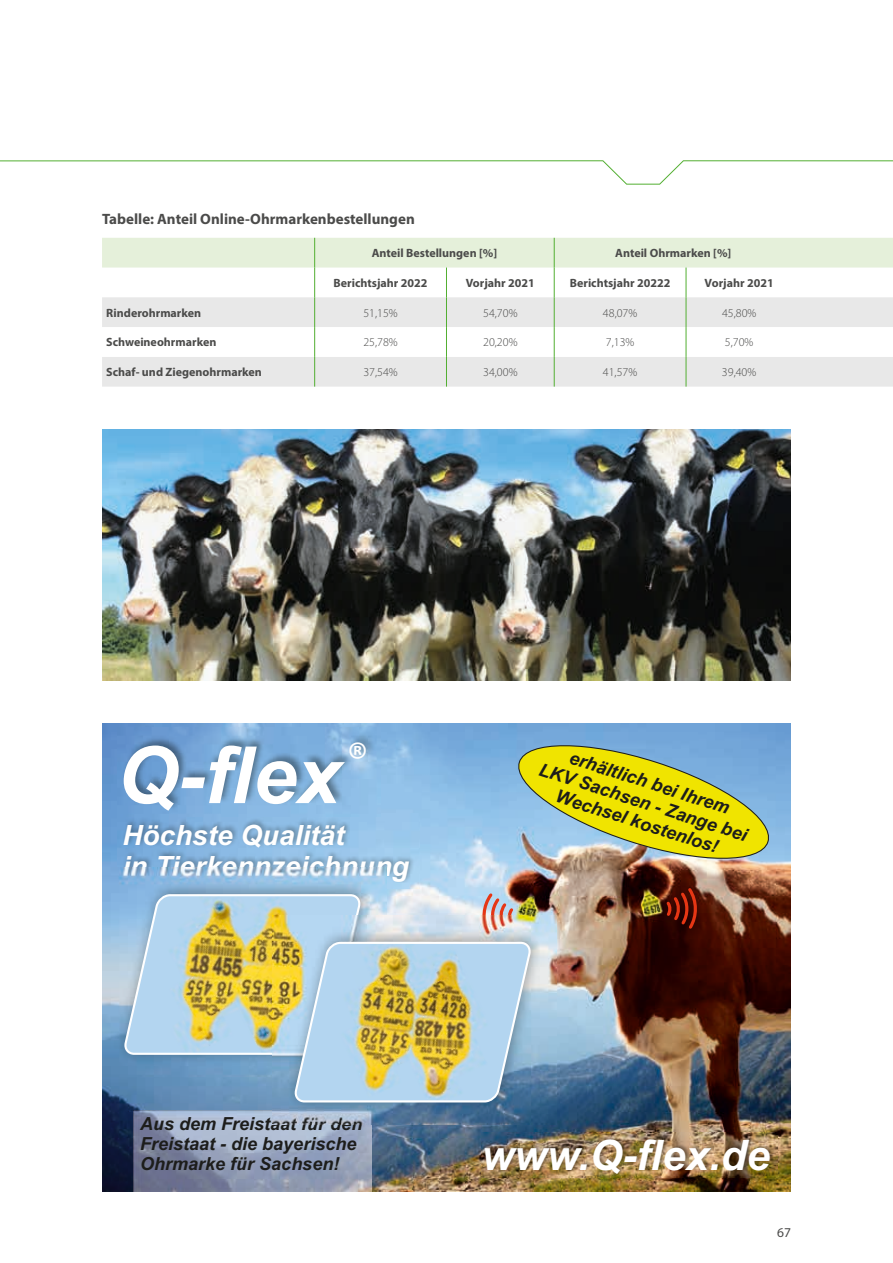
<style>
.page{position:relative;width:893px;height:1263px;background:#fff}
.page>*{position:absolute;margin:0;border:0;box-sizing:border-box;transform-origin:0 0}
.t1{font:italic 700 78.9px "Arial";color:#fff}
.t2{font:italic 700 42px "Arial";color:#fff}
.t3{font:italic 700 27.9px/31.2px "Arial";color:#fff}
.t4{font:italic 700 18.15px/20.2px "Arial";color:#1d1d1b;text-align:center}
.t5{font:italic 700 18px/20.1px "Arial";color:#1d1d1b}
.t6{font:700 15px "Myriad Pro";color:#4b4b4a}
.t7{font:13.5px "Myriad Pro";color:#4b4b4a}
.t8{font:700 12px "Myriad Pro";color:#4b4b4a}
.t9{font:300 12px "Myriad Pro";color:#4b4b4a}
</style>
<div class="page">
<svg style="left:0;top:160px;width:893px;height:25px"></svg>
<div style="left:102px;top:297px;width:791px;height:90px;background:#e8e8e8"></div>
<svg style="left:102px;top:327px;width:791px;height:30px"></svg>
<hr style="left:314px;top:297px;width:1px;height:30px;background:#53af32">
<hr style="left:446px;top:297px;width:1px;height:30px;background:#53af32">
<hr style="left:554px;top:297px;width:1px;height:30px;background:#53af32">
<hr style="left:686px;top:297px;width:1px;height:30px;background:#53af32">
<hr style="left:314px;top:357px;width:1px;height:30px;background:#53af32">
<hr style="left:446px;top:357px;width:1px;height:30px;background:#53af32">
<hr style="left:554px;top:357px;width:1px;height:30px;background:#53af32">
<hr style="left:686px;top:357px;width:1px;height:30px;background:#53af32">
<svg style="left:102px;top:238px;width:791px;height:59px"></svg>
<hr style="left:314px;top:327px;width:1px;height:30px;background:#53af32">
<hr style="left:446px;top:327px;width:1px;height:30px;background:#53af32">
<hr style="left:554px;top:327px;width:1px;height:30px;background:#53af32">
<hr style="left:686px;top:327px;width:1px;height:30px;background:#53af32">
<img style="left:102px;top:429px;width:689px;height:251px">
<img style="left:102px;top:724px;width:689px;height:468px">
<img style="left:117px;top:814px;width:303px;height:74px">
<img style="left:118px;top:728px;width:263px;height:89px">
<svg style="left:512px;top:739px;width:263px;height:126px"></svg>
<img style="left:134px;top:1110px;width:238px;height:82px">
<img style="left:482px;top:1132px;width:295px;height:45px">
<svg style="left:664px;top:885px;width:33px;height:46px"></svg>
<img style="left:102px;top:868px;width:285px;height:209px">
<img style="left:273px;top:915px;width:284px;height:209px">
<img style="left:124px;top:890px;width:407px;height:213px">
<p class="t6" style="left:102px;top:209px;width:314px">Tabelle: Anteil Online-Ohrmarkenbestellungen</p>
<p class="t8" style="left:372px;top:245px;width:127px">Anteil Bestellungen [%]</p>
<p class="t8" style="left:615px;top:245px;width:118px">Anteil Ohrmarken [%]</p>
<p class="t8" style="left:334px;top:275px;width:95px">Berichtsjahr 2022</p>
<p class="t8" style="left:466px;top:275px;width:71px">Vorjahr 2021</p>
<p class="t8" style="left:570px;top:275px;width:102px">Berichtsjahr 20222</p>
<p class="t8" style="left:705px;top:275px;width:71px">Vorjahr 2021</p>
<p class="t8" style="left:106px;top:305px;width:96px">Rinderohrmarken</p>
<p class="t9" style="left:363px;top:305px;width:36px">51,15%</p>
<p class="t9" style="left:483px;top:305px;width:36px">54,70%</p>
<p class="t9" style="left:603px;top:305px;width:36px">48,07%</p>
<p class="t9" style="left:722px;top:305px;width:36px">45,80%</p>
<p class="t8" style="left:106px;top:335px;width:112px">Schweineohrmarken</p>
<p class="t9" style="left:363px;top:335px;width:36px">25,78%</p>
<p class="t9" style="left:483px;top:335px;width:36px">20,20%</p>
<p class="t9" style="left:606px;top:335px;width:30px">7,13%</p>
<p class="t9" style="left:725px;top:335px;width:30px">5,70%</p>
<p class="t8" style="left:106px;top:364px;width:157px">Schaf- und Ziegenohrmarken</p>
<p class="t9" style="left:363px;top:365px;width:36px">37,54%</p>
<p class="t9" style="left:483px;top:365px;width:36px">34,00%</p>
<p class="t9" style="left:603px;top:365px;width:36px">41,57%</p>
<p class="t9" style="left:722px;top:365px;width:36px">39,40%</p>
<h1 class="t1" style="left:117px;top:723px;width:253px">Q-flex<sup>®</sup></h1>
<h3 class="t3" style="left:122px;top:820px;width:288px">Höchste Qualität<br>in Tierkennzeichnung</h3>
<h3 class="t4" style="left:549px;top:740px;width:219px;rotate:18deg">erhältlich bei Ihrem<br>LKV Sachsen - Zange bei<br>Wechsel kostenlos!</h3>
<h3 class="t5" style="left:140px;top:1114px;width:224px">Aus dem Freistaat für den<br>Freistaat - die bayerische<br>Ohrmarke für Sachsen!</h3>
<h2 class="t2" style="left:482px;top:1127px;width:289px">www.Q-flex.de</h2>
<p class="t7" style="left:777px;top:1224px;width:15px">67</p>
</div>
